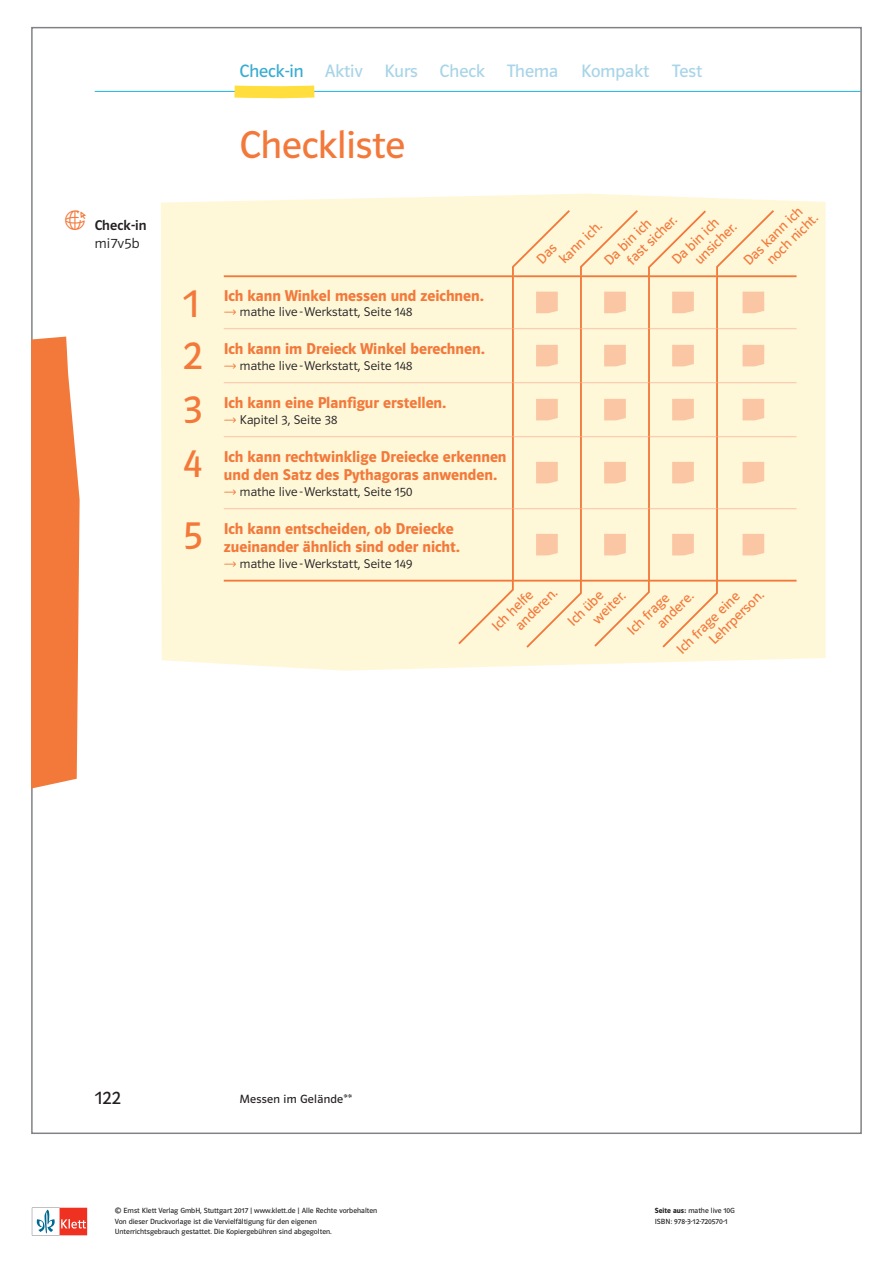
<style>
.page{position:relative;width:893px;height:1263px;background:#fff}
.page>*{position:absolute;margin:0;border:0;box-sizing:border-box;transform-origin:0 0}
.t1{font:39px "Polo MA11 K Buch";color:#f3793b}
.t2{font:18px "Polo MA11 K Buch";color:#a8d4e8}
.t3{font:18px "Polo MA11 K Buch";color:#231f20}
.t4{font:15.75px/18px "Polo MA11 K Hfett";color:#f3793b}
.t5{font:14.25px/15.6px "Polo MA11 K Buch";color:#f3793b}
.t6{font:14.25px/18px "Polo ST11 K Krftg";letter-spacing:.01em;color:#231f20}
.t7{font:12.75px "Polo ST11 K Leicht";letter-spacing:.01em;color:#231f20}
.t8{font:12px "Polo MA11 K Buch";letter-spacing:.02em;color:#231f20}
.t9{font:7.5px/10.1px "Polo ST11 K Buch";color:#231f20}
.s1{color:#36acd2}
.s2{font-family:"Polo ST11 K Leicht"}
.s3{font-family:"Polo ST11 K Hfett"}
</style>
<div class="page">
<svg style="left:32px;top:1208px;width:55px;height:27px"></svg>
<div style="left:161px;top:194px;width:664px;height:477px;background:#fef8d9"></div>
<hr style="left:224px;top:275px;width:288px;height:2px;background:#f3793b">
<hr style="left:514px;top:275px;width:66px;height:2px;background:#f3793b">
<hr style="left:512px;top:275px;width:2px;height:54px;background:#f3793b">
<hr style="left:582px;top:275px;width:66px;height:2px;background:#f3793b">
<hr style="left:580px;top:275px;width:2px;height:54px;background:#f3793b">
<hr style="left:650px;top:275px;width:66px;height:2px;background:#f3793b">
<hr style="left:648px;top:275px;width:2px;height:54px;background:#f3793b">
<hr style="left:718px;top:275px;width:78px;height:2px;background:#f3793b">
<hr style="left:716px;top:275px;width:2px;height:54px;background:#f3793b">
<hr style="left:512px;top:329px;width:2px;height:54px;background:#f3793b">
<hr style="left:580px;top:329px;width:2px;height:54px;background:#f3793b">
<hr style="left:648px;top:329px;width:2px;height:54px;background:#f3793b">
<hr style="left:716px;top:329px;width:2px;height:54px;background:#f3793b">
<hr style="left:512px;top:383px;width:2px;height:54px;background:#f3793b">
<hr style="left:580px;top:383px;width:2px;height:54px;background:#f3793b">
<hr style="left:648px;top:383px;width:2px;height:54px;background:#f3793b">
<hr style="left:716px;top:383px;width:2px;height:54px;background:#f3793b">
<hr style="left:512px;top:437px;width:2px;height:72px;background:#f3793b">
<hr style="left:580px;top:437px;width:2px;height:72px;background:#f3793b">
<hr style="left:648px;top:437px;width:2px;height:72px;background:#f3793b">
<hr style="left:716px;top:437px;width:2px;height:72px;background:#f3793b">
<hr style="left:512px;top:509px;width:2px;height:72px;background:#f3793b">
<hr style="left:580px;top:509px;width:2px;height:72px;background:#f3793b">
<hr style="left:648px;top:509px;width:2px;height:72px;background:#f3793b">
<hr style="left:716px;top:509px;width:2px;height:72px;background:#f3793b">
<hr style="left:224px;top:580px;width:288px;height:1px;background:#f3793b">
<hr style="left:514px;top:580px;width:66px;height:1px;background:#f3793b">
<hr style="left:582px;top:580px;width:66px;height:1px;background:#f3793b">
<hr style="left:650px;top:580px;width:66px;height:1px;background:#f3793b">
<hr style="left:718px;top:580px;width:78px;height:1px;background:#f3793b">
<hr style="left:224px;top:328px;width:288px;height:1px;background:#fcceb1">
<hr style="left:514px;top:328px;width:66px;height:1px;background:#fcceb1">
<hr style="left:582px;top:328px;width:66px;height:1px;background:#fcceb1">
<hr style="left:650px;top:328px;width:66px;height:1px;background:#fcceb1">
<hr style="left:718px;top:328px;width:78px;height:1px;background:#fcceb1">
<hr style="left:224px;top:382px;width:288px;height:1px;background:#fcceb1">
<hr style="left:514px;top:382px;width:66px;height:1px;background:#fcceb1">
<hr style="left:582px;top:382px;width:66px;height:1px;background:#fcceb1">
<hr style="left:650px;top:382px;width:66px;height:1px;background:#fcceb1">
<hr style="left:718px;top:382px;width:78px;height:1px;background:#fcceb1">
<hr style="left:224px;top:436px;width:288px;height:1px;background:#fcceb1">
<hr style="left:514px;top:436px;width:66px;height:1px;background:#fcceb1">
<hr style="left:582px;top:436px;width:66px;height:1px;background:#fcceb1">
<hr style="left:650px;top:436px;width:66px;height:1px;background:#fcceb1">
<hr style="left:718px;top:436px;width:78px;height:1px;background:#fcceb1">
<hr style="left:224px;top:508px;width:288px;height:1px;background:#fcceb1">
<hr style="left:514px;top:508px;width:66px;height:1px;background:#fcceb1">
<hr style="left:582px;top:508px;width:66px;height:1px;background:#fcceb1">
<hr style="left:650px;top:508px;width:66px;height:1px;background:#fcceb1">
<hr style="left:718px;top:508px;width:78px;height:1px;background:#fcceb1">
<svg style="left:536px;top:292px;width:22px;height:21px"></svg>
<svg style="left:604px;top:292px;width:22px;height:21px"></svg>
<svg style="left:672px;top:292px;width:22px;height:21px"></svg>
<svg style="left:742px;top:292px;width:22px;height:21px"></svg>
<svg style="left:536px;top:345px;width:22px;height:21px"></svg>
<svg style="left:604px;top:345px;width:22px;height:21px"></svg>
<svg style="left:672px;top:345px;width:22px;height:21px"></svg>
<svg style="left:742px;top:345px;width:22px;height:21px"></svg>
<svg style="left:536px;top:399px;width:22px;height:21px"></svg>
<svg style="left:604px;top:399px;width:22px;height:21px"></svg>
<svg style="left:672px;top:399px;width:22px;height:21px"></svg>
<svg style="left:742px;top:399px;width:22px;height:21px"></svg>
<svg style="left:536px;top:462px;width:22px;height:21px"></svg>
<svg style="left:604px;top:462px;width:22px;height:21px"></svg>
<svg style="left:672px;top:462px;width:22px;height:21px"></svg>
<svg style="left:742px;top:462px;width:22px;height:21px"></svg>
<svg style="left:536px;top:534px;width:22px;height:21px"></svg>
<svg style="left:604px;top:534px;width:22px;height:21px"></svg>
<svg style="left:672px;top:534px;width:22px;height:21px"></svg>
<svg style="left:742px;top:534px;width:22px;height:21px"></svg>
<svg style="left:579px;top:208px;width:61px;height:70px;background:#fdefce"></svg>
<svg style="left:647px;top:209px;width:61px;height:69px;background:#fdefce"></svg>
<svg style="left:715px;top:208px;width:61px;height:70px;background:#fdefce"></svg>
<svg style="left:511px;top:208px;width:61px;height:70px;background:#fdefce"></svg>
<svg style="left:660px;top:579px;width:59px;height:70px;background:#fdefce"></svg>
<svg style="left:592px;top:579px;width:59px;height:70px;background:#fdefce"></svg>
<svg style="left:524px;top:579px;width:59px;height:71px;background:#fdefce"></svg>
<svg style="left:456px;top:579px;width:59px;height:67px;background:#fdefce"></svg>
<svg style="left:31px;top:337px;width:49px;height:451px;background:#f3854d"></svg>
<svg style="left:94px;top:85px;width:766px;height:14px"></svg>
<svg style="left:224px;top:310px;width:12px;height:5px"></svg>
<svg style="left:224px;top:363px;width:12px;height:5px"></svg>
<svg style="left:224px;top:417px;width:12px;height:5px"></svg>
<svg style="left:224px;top:489px;width:12px;height:5px"></svg>
<svg style="left:224px;top:561px;width:12px;height:5px"></svg>
<p class="t2" style="left:239px;top:61px;width:320px"><span class="s1">Check-in</span> Aktiv Kurs Check Thema</p>
<p class="t2" style="left:581px;top:61px;width:70px">Kompakt</p>
<p class="t2" style="left:672px;top:61px;width:32px">Test</p>
<p class="t6" style="left:95px;top:216px;width:54px">Check-in <span class="s2">mi7v5b</span></p>
<p class="t1" style="left:239px;top:124px;width:167px">Checkliste</p>
<p class="t1" style="left:183px;top:283px;width:18px">1</p>
<p class="t4" style="left:224px;top:286px;width:262px">Ich kann Winkel messen und zeichnen.</p>
<p class="t7" style="left:240px;top:305px;width:174px">mathe live -Werkstatt, Seite 148</p>
<p class="t1" style="left:183px;top:335px;width:21px">2</p>
<p class="t4" style="left:224px;top:340px;width:263px">Ich kann im Dreieck Winkel berechnen.</p>
<p class="t7" style="left:240px;top:358px;width:174px">mathe live -Werkstatt, Seite 148</p>
<p class="t1" style="left:183px;top:389px;width:21px">3</p>
<p class="t4" style="left:224px;top:394px;width:224px">Ich kann eine Planfigur erstellen.</p>
<p class="t7" style="left:240px;top:412px;width:99px">Kapitel 3, Seite 38</p>
<p class="t1" style="left:183px;top:443px;width:21px">4</p>
<p class="t4" style="left:224px;top:448px;width:284px">Ich kann rechtwinklige Dreiecke erkennen und den Satz des Pythagoras anwenden.</p>
<p class="t7" style="left:240px;top:484px;width:174px">mathe live -Werkstatt, Seite 150</p>
<p class="t1" style="left:183px;top:515px;width:21px">5</p>
<p class="t4" style="left:224px;top:520px;width:238px">Ich kann entscheiden, ob Dreiecke zueinander ähnlich sind oder nicht.</p>
<p class="t7" style="left:240px;top:556px;width:174px">mathe live -Werkstatt, Seite 149</p>
<p class="t5" style="left:681px;top:245px;width:54px;text-indent:-17px;rotate:-44deg">Da bin ich unsicher.</p>
<p class="t5" style="left:752px;top:245px;width:67px;text-indent:-17px;rotate:-44deg">Das kann ich noch nicht.</p>
<p class="t5" style="left:545px;top:244px;width:55px;text-indent:-17px;rotate:-44deg">Das<br>kann ich.</p>
<p class="t5" style="left:613px;top:245px;width:65px;text-indent:-17px;rotate:-44deg">Da bin ich fast sicher.</p>
<p class="t5" style="left:501px;top:611px;width:54px;text-indent:-17px;rotate:-44deg">Ich helfe anderen.</p>
<p class="t5" style="left:579px;top:604px;width:41px;text-indent:-19px;rotate:-44deg">Ich übe weiter.</p>
<p class="t5" style="left:643px;top:608px;width:46px;text-indent:-27px;rotate:-44deg">Ich frage andere.</p>
<p class="t5" style="left:695px;top:625px;width:72px;text-indent:-30px;rotate:-44deg">Ich frage eine<br>Lehrperson.</p>
<p class="t3" style="left:95px;top:1088px;width:27px">122</p>
<p class="t8" style="left:239px;top:1092px;width:114px">Messen im Gelände**</p>
<p class="t9" style="left:115px;top:1206px;width:264px">© Ernst Klett Verlag GmbH, Stuttgart 2017 | www.klett.de | Alle Rechte vorbehalten<br>Von dieser Druckvorlage ist die Vervielfältigung für den eigenen<br>Unterrichtsgebrauch gestattet. Die Kopiergebühren sind abgegolten.</p>
<p class="t9" style="left:655px;top:1206px;width:82px"><span class="s3">Seite aus:</span> mathe live 10G<br>ISBN: 978-3-12-720570-1</p>
</div>
